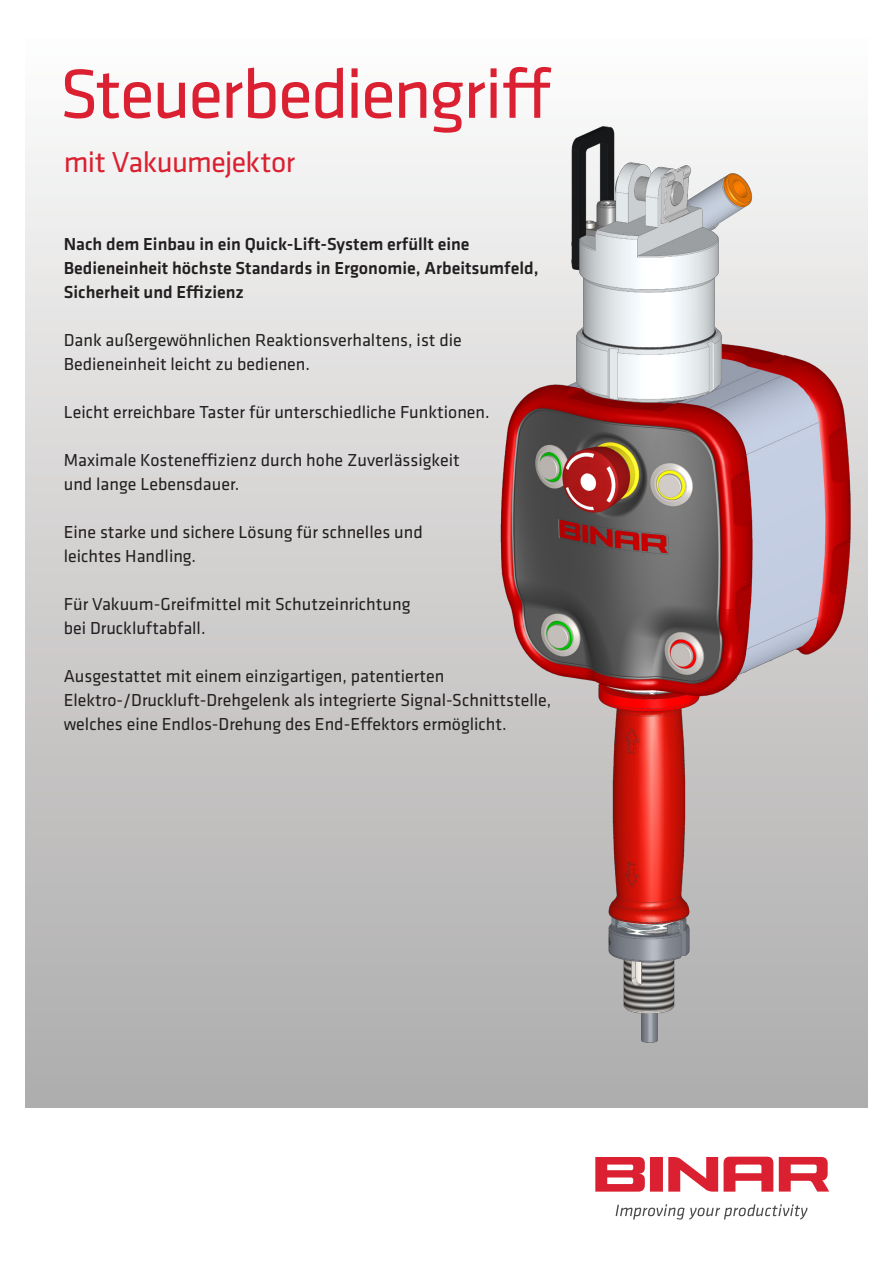
<style>
.page{position:relative;width:893px;height:1263px;background:#fff}
.page>*{position:absolute;margin:0;border:0;box-sizing:border-box;transform-origin:0 0}
.t1{font:72px "Klavika";letter-spacing:-.03em;color:#da2031}
.t2{font:30px "Klavika";letter-spacing:-.02em;color:#da2031}
.t3{font:18px/24px "Klavika";color:#231f20}
.t4{font:500 18px "Klavika";color:#231f20}
</style>
<div class="page">
<div style="left:26px;top:26px;width:841px;height:1082px;background:linear-gradient(to bottom,#fcfcfb,#acaaaa)"></div>
<div style="left:650px;top:1157px;width:13px;height:34px;background:#da2031"></div>
<svg style="left:724px;top:1157px;width:49px;height:34px"></svg>
<svg style="left:668px;top:1157px;width:50px;height:34px"></svg>
<svg style="left:595px;top:1157px;width:50px;height:34px"></svg>
<svg style="left:779px;top:1157px;width:50px;height:34px"></svg>
<svg style="left:616px;top:1204px;width:191px;height:15px"></svg>
<img style="left:432px;top:98px;width:436px;height:1010px">
<p class="t1" style="left:60px;top:55px;width:493px">Steuerbediengriff</p>
<p class="t2" style="left:64px;top:145px;width:233px">mit Vakuumejektor</p>
<p class="t4" style="left:64px;top:234px;width:407px">Nach dem Einbau in ein Quick-Lift-System erfüllt eine</p>
<p class="t4" style="left:64px;top:258px;width:476px">Bedieneinheit höchste Standards in Ergonomie, Arbeitsumfeld,</p>
<p class="t4" style="left:64px;top:282px;width:181px">Sicherheit und Effizienz</p>
<p class="t3" style="left:64px;top:328px;width:400px">Dank außergewöhnlichen Reaktionsverhaltens, ist die</p>
<p class="t3" style="left:64px;top:352px;width:248px">Bedieneinheit leicht zu bedienen.</p>
<p class="t3" style="left:64px;top:400px;width:428px">Leicht erreichbare Taster für unterschiedliche Funktionen.</p>
<p class="t3" style="left:64px;top:448px;width:398px">Maximale Kosteneffizienz durch hohe Zuverlässigkeit</p>
<p class="t3" style="left:64px;top:472px;width:177px">und lange Lebensdauer.</p>
<p class="t3" style="left:64px;top:520px;width:360px">Eine starke und sichere Lösung für schnelles und</p>
<p class="t3" style="left:64px;top:544px;width:134px">leichtes Handling.</p>
<p class="t3" style="left:64px;top:592px;width:348px">Für Vakuum-Greifmittel mit Schutzeinrichtung bei Druckluftabfall.</p>
<p class="t3" style="left:64px;top:664px;width:489px">Ausgestattet mit einem einzigartigen, patentierten<br>Elektro-/Druckluft-Drehgelenk als integrierte Signal-Schnittstelle, welches eine Endlos-Drehung des End-Effektors ermöglicht.</p>
</div>
